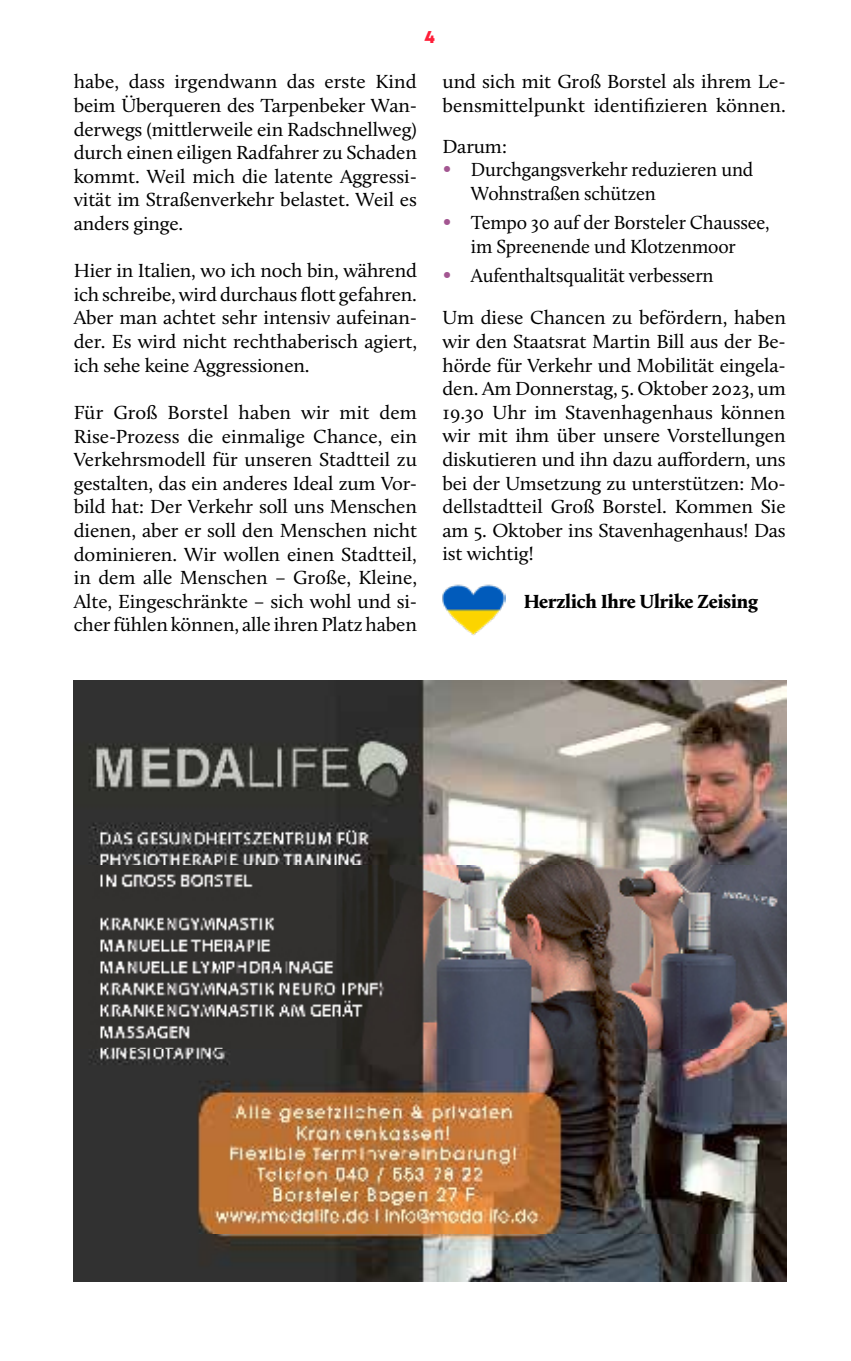
<style>
.page{position:relative;width:851px;height:1361px;background:#fff}
.page>*{position:absolute;margin:0;border:0;box-sizing:border-box;transform-origin:0 0}
.t1{font:19.6px/23.6px "Calluna";letter-spacing:-.01em;color:#000;text-align:justify}
.t2{font:900 19.6px "Calluna";letter-spacing:-.01em;color:#000}
.t3{font:800 18px "Mont";color:#ff1f39}
.s1{font-family:"Mont";font-weight:700;font-size:24px;color:#a35691}
</style>
<div class="page">
<img style="left:74px;top:680px;width:712px;height:601px">
<img style="left:442px;top:584px;width:63px;height:52px">
<p class="t3" style="left:424px;top:25px;width:12px">4</p>
<p class="t1" style="left:74px;top:70px;width:345px">habe, dass irgendwann das erste Kind beim Überqueren des Tarpenbeker Wan&shy;derwegs (mittlerweile ein Radschnellweg) durch einen eiligen Radfahrer zu Schaden kommt. Weil mich die latente Aggressi&shy;vität im Straßenverkehr belastet. Weil es anders ginge.</p>
<p class="t1" style="left:74px;top:259px;width:345px">Hier in Italien, wo ich noch bin, während ich schreibe, wird durchaus flott gefahren.<br>Aber man achtet sehr intensiv aufeinan&shy;der. Es wird nicht rechthaberisch agiert, ich sehe keine Aggressionen.</p>
<p class="t1" style="left:74px;top:400px;width:345px">Für Groß Borstel haben wir mit dem Rise-Prozess die einmalige Chance, ein Verkehrsmodell für unseren Stadtteil zu gestalten, das ein anderes Ideal zum Vor&shy;bild hat: Der Verkehr soll uns Menschen dienen, aber er soll den Menschen nicht dominieren. Wir wollen einen Stadtteil, in dem alle Menschen – Große, Kleine, Alte, Eingeschränkte – sich wohl und si&shy;cher fühlen können, alle ihren Platz haben</p>
<p class="t1" style="left:442px;top:70px;width:345px">und sich mit Groß Borstel als ihrem Le&shy;bensmittelpunkt identifizieren können.</p>
<p class="t1" style="left:442px;top:134px;width:66px">Darum:</p>
<p class="t1" style="left:471px;top:158px;width:284px;text-indent:-28px"><span class="s1">•</span> Durchgangsverkehr reduzieren und<br>Wohnstraßen schützen</p>
<p class="t1" style="left:442px;top:211px;width:328px;text-align:center"><span class="s1">•</span> Tempo 30 auf der Borsteler Chaussee, im Spreenende und Klotzenmoor</p>
<p class="t1" style="left:442px;top:263px;width:272px"><span class="s1">•</span> Aufenthaltsqualität verbessern</p>
<p class="t1" style="left:442px;top:306px;width:345px">Um diese Chancen zu befördern, haben wir den Staatsrat Martin Bill aus der Be&shy;hörde für Verkehr und Mobilität eingela&shy;den. Am Donnerstag, 5. Oktober 2023, um 19.30 Uhr im Stavenhagenhaus können wir mit ihm über unsere Vorstellungen diskutieren und ihn dazu auffordern, uns bei der Umsetzung zu unterstützen: Mo&shy;dellstadtteil Groß Borstel. Kommen Sie am 5. Oktober ins Stavenhagenhaus! Das ist wichtig!</p>
<p class="t2" style="left:523px;top:589px;width:236px">Herzlich Ihre Ulrike Zeising</p>
</div>
